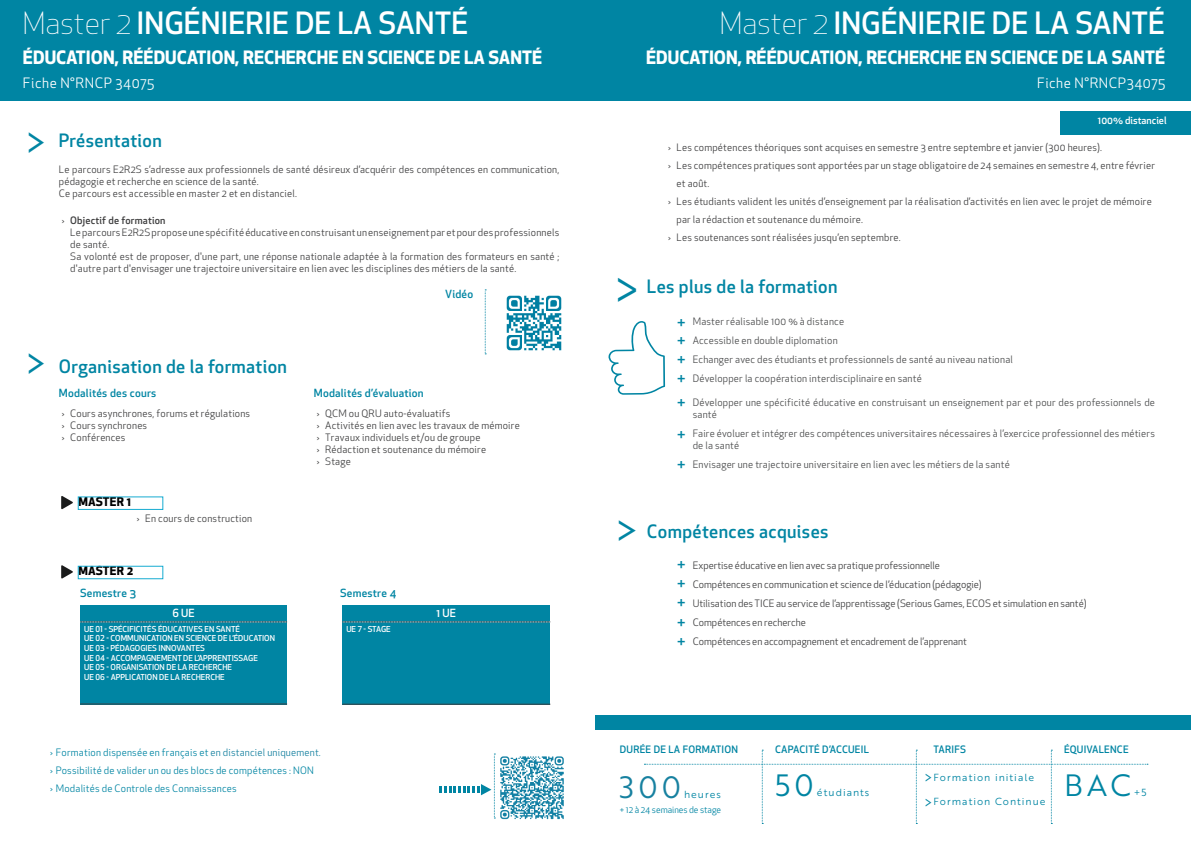
<style>
.page{position:relative;width:1191px;height:842px;background:#fff}
.page>*{position:absolute;margin:0;border:0;box-sizing:border-box;transform-origin:0 0}
.t1{font:40px "Brother 1816 Book";color:#0085a3;scale:.9 1}
.t2{font:40px "Galvji";color:#0085a3}
.t3{font:40px "Brother 1816 Book";color:#0085a3}
.t4{font:500 30px "Apex New";color:#fff}
.t5{font:30px "Brother 1816 Book";color:#0085a3}
.t6{font:30px "Brother 1816 Book";color:#1781a0}
.t7{font:700 18px "Apex New";color:#fff}
.t8{font:500 18px "Apex New";letter-spacing:.02em;color:#0085a3}
.t9{font:15px "Brother 1816 Medium";color:#0085a3}
.t10{font:15px "Brother 1816 Book";color:#0085a3;scale:.9 1}
.t11{font:14px "Apex New";letter-spacing:.04em;color:#fff}
.t12{font:700 12px "Apex New";letter-spacing:.02em;color:#000001}
.t13{font:500 11px "Apex New";letter-spacing:.02em;color:#0085a3}
.t14{font:500 11px "Apex New";color:#fff}
.t15{font:10px/12px "Apex New";letter-spacing:.02em;color:#3e3e3f}
.t16{font:10px/12px "Apex New";letter-spacing:.02em;color:#4a4b4c}
.t17{font:10px "Apex New";color:#3e3e3f}
.t18{font:10px "Apex New";letter-spacing:.02em;color:#0085a3}
.t19{font:500 10px "Apex New";letter-spacing:.02em;color:#0085a3}
.t20{font:10px "Brother 1816 Book";letter-spacing:.1em;color:#0085a3}
.t21{font:500 10px "Apex New";letter-spacing:.02em;color:#3e3e3f}
.t22{font:500 10px "Apex New";color:#fff}
.t23{font:9px "Apex New";color:#0085a3}
.t24{font:500 8px "Apex New";color:#fff}
.s1{font-weight:300}
.s2{font-weight:400}
.s3{color:#1781a0}
</style>
<div class="page">
<div style="left:0;top:0;width:1191px;height:100px;background:#0085a3"></div>
<div style="left:78px;top:566px;width:85px;height:13px;border:1px solid #16abd1"></div>
<div style="left:80px;top:605px;width:207px;height:99px;background:#0085a3"></div>
<hr style="left:80px;top:704px;width:207px;height:1px;background:#3e3e3f">
<div style="left:342px;top:605px;width:208px;height:99px;background:#0085a3"></div>
<hr style="left:342px;top:704px;width:208px;height:1px;background:#3e3e3f">
<svg style="left:61px;top:565px;width:12px;height:14px"></svg>
<svg style="left:80px;top:622px;width:471px;height:1px"></svg>
<img style="left:506px;top:295px;width:56px;height:56px">
<svg style="left:485px;top:289px;width:1px;height:65px"></svg>
<img style="left:500px;top:756px;width:64px;height:64px">
<svg style="left:608px;top:321px;width:57px;height:74px"></svg>
<svg style="left:644px;top:750px;width:504px;height:74px"></svg>
<div style="left:595px;top:716px;width:596px;height:14px;background:#0085a3"></div>
<div style="left:1060px;top:111px;width:131px;height:24px;background:#0085a3"></div>
<div style="left:78px;top:497px;width:85px;height:13px;border:1px solid #16abd1"></div>
<svg style="left:61px;top:496px;width:12px;height:13px"></svg>
<svg style="left:439px;top:754px;width:56px;height:65px"></svg>
<p class="t4" style="left:23px;top:3px;width:447px"><span class="s1">Master 2</span> INGÉNIERIE DE LA SANTÉ</p>
<p class="t7" style="left:23px;top:44px;width:520px">ÉDUCATION, RÉÉDUCATION, RECHERCHE EN SCIENCE DE LA SANTÉ</p>
<p class="t11" style="left:23px;top:74px;width:133px">Fiche N°RNCP 34075</p>
<p class="t1" style="left:26px;top:113px;width:25px">&gt;</p>
<p class="t8" style="left:59px;top:129px;width:104px">Présentation</p>
<p class="t15" style="left:59px;top:163px;width:502px">Le parcours E2R2S s’adresse aux professionnels de santé désireux d’acquérir des compétences en communication, pédagogie et recherche en science de la santé.</p>
<p class="t15" style="left:59px;top:187px;width:240px">Ce parcours est accessible en master 2 et en distanciel.</p>
<p class="t21" style="left:62px;top:213px;width:105px"><span class="s2">›</span> Objectif de formation</p>
<p class="t15" style="left:70px;top:226px;width:490px">Le parcours E2R2S propose une spécifité éducative en construisant un enseignement par et pour des professionnels de santé.</p>
<p class="t15" style="left:70px;top:250px;width:490px">Sa volonté est de proposer, d'une part, une réponse nationale adaptée à la formation des formateurs en santé ; d'autre part d'envisager une trajectoire universitaire en lien avec les disciplines des métiers de la santé.</p>
<p class="t13" style="left:445px;top:287px;width:30px">Vidéo</p>
<p class="t1" style="left:26px;top:334px;width:25px">&gt;</p>
<p class="t8" style="left:59px;top:354px;width:230px">Organisation de la formation</p>
<p class="t13" style="left:59px;top:386px;width:99px">Modalités des cours</p>
<p class="t15" style="left:62px;top:408px;width:190px">› Cours asynchrones, forums et régulations</p>
<p class="t15" style="left:62px;top:420px;width:87px">› Cours synchrones</p>
<p class="t15" style="left:62px;top:432px;width:65px">› Conférences</p>
<p class="t12" style="left:78px;top:493px;width:54px">MASTER 1</p>
<p class="t15" style="left:137px;top:512px;width:117px">› En cours de construction</p>
<p class="t13" style="left:314px;top:386px;width:111px">Modalités d’évaluation</p>
<p class="t15" style="left:317px;top:408px;width:135px">› QCM ou QRU auto-évaluatifs</p>
<p class="t15" style="left:317px;top:420px;width:205px">› Activités en lien avec les travaux de mémoire</p>
<p class="t15" style="left:317px;top:432px;width:165px">› Travaux individuels et/ou de groupe</p>
<p class="t15" style="left:317px;top:444px;width:171px">› Rédaction et soutenance du mémoire</p>
<p class="t15" style="left:317px;top:456px;width:36px">› Stage</p>
<p class="t12" style="left:78px;top:562px;width:56px">MASTER 2</p>
<p class="t13" style="left:80px;top:585px;width:58px">Semestre 3</p>
<p class="t13" style="left:340px;top:585px;width:58px">Semestre 4</p>
<p class="t14" style="left:173px;top:606px;width:24px">6 UE</p>
<p class="t24" style="left:84px;top:624px;width:157px">UE 01 - SPÉCIFICITÉS ÉDUCATIVES EN SANTÉ</p>
<p class="t24" style="left:84px;top:633px;width:192px">UE 02 - COMMUNICATION EN SCIENCE DE L’ÉDUCATION</p>
<p class="t24" style="left:84px;top:643px;width:122px">UE 03 - PÉDAGOGIES INNOVANTES</p>
<p class="t24" style="left:84px;top:652px;width:175px">UE 04 - ACCOMPAGNEMENT DE L’APPRENTISSAGE</p>
<p class="t24" style="left:84px;top:662px;width:149px">UE 05 - ORGANISATION DE LA RECHERCHE</p>
<p class="t24" style="left:84px;top:672px;width:142px">UE 06 - APPLICATION DE LA RECHERCHE</p>
<p class="t24" style="left:346px;top:624px;width:46px">UE 7 - STAGE</p>
<p class="t14" style="left:436px;top:606px;width:21px">1 UE</p>
<p class="t18" style="left:50px;top:746px;width:272px">› Formation dispensée en français et <span class="s3">en distanciel uniquement.</span></p>
<p class="t18" style="left:50px;top:764px;width:265px">› Possibilité de valider un ou des blocs de compétences : NON</p>
<p class="t18" style="left:50px;top:782px;width:188px">› Modalités de Controle des Connaissances</p>
<p class="t4" style="left:720px;top:3px;width:447px"><span class="s1">Master 2</span> INGÉNIERIE DE LA SANTÉ</p>
<p class="t7" style="left:646px;top:44px;width:520px">ÉDUCATION, RÉÉDUCATION, RECHERCHE EN SCIENCE DE LA SANTÉ</p>
<p class="t11" style="left:1037px;top:74px;width:130px">Fiche N°RNCP34075</p>
<p class="t22" style="left:1098px;top:114px;width:70px">100% distanciel</p>
<p class="t15" style="left:668px;top:141px;width:436px">› Les compétences théoriques sont acquises en semestre 3 entre septembre et janvier (300 heures).</p>
<p class="t15" style="left:668px;top:159px;width:488px">› Les compétences pratiques sont apportées par un stage obligatoire de 24 semaines en semestre 4, entre février</p>
<p class="t15" style="left:676px;top:177px;width:34px">et août.</p>
<p class="t15" style="left:668px;top:195px;width:485px">› Les étudiants valident les unités d’enseignement par la réalisation d’activités en lien avec le projet de mémoire</p>
<p class="t15" style="left:676px;top:213px;width:188px">par la rédaction et soutenance du mémoire.</p>
<p class="t15" style="left:668px;top:231px;width:234px">› Les soutenances sont réalisées jusqu’en septembre.</p>
<p class="t2" style="left:615px;top:264px;width:25px">&gt;</p>
<p class="t8" style="left:647px;top:274px;width:192px">Les plus de la formation</p>
<p class="t9" style="left:676px;top:311px;width:11px">+</p>
<p class="t9" style="left:676px;top:329px;width:11px">+</p>
<p class="t9" style="left:676px;top:367px;width:11px">+</p>
<p class="t9" style="left:676px;top:348px;width:11px">+</p>
<p class="t9" style="left:676px;top:392px;width:11px">+</p>
<p class="t9" style="left:676px;top:423px;width:11px">+</p>
<p class="t9" style="left:676px;top:453px;width:11px">+</p>
<p class="t16" style="left:692px;top:316px;width:153px">Master réalisable 100 % à distance</p>
<p class="t16" style="left:692px;top:335px;width:146px">Accessible en double diplomation</p>
<p class="t16" style="left:692px;top:354px;width:322px">Echanger avec des étudiants et professionnels de santé au niveau national</p>
<p class="t16" style="left:692px;top:373px;width:231px">Développer la coopération interdisciplinaire en santé</p>
<p class="t16" style="left:692px;top:397px;width:464px">Développer une spécificité éducative en construisant un enseignement par et pour des professionnels de santé</p>
<p class="t16" style="left:692px;top:428px;width:464px">Faire évoluer et intégrer des compétences universitaires nécessaires à l’exercice professionnel des métiers de la santé</p>
<p class="t16" style="left:692px;top:459px;width:318px">Envisager une trajectoire universitaire en lien avec les métiers de la santé</p>
<p class="t3" style="left:615px;top:502px;width:24px">&gt;</p>
<p class="t8" style="left:647px;top:520px;width:183px">Compétences acquises</p>
<p class="t9" style="left:676px;top:553px;width:11px">+</p>
<p class="t9" style="left:676px;top:572px;width:11px">+</p>
<p class="t9" style="left:676px;top:611px;width:11px">+</p>
<p class="t9" style="left:676px;top:592px;width:11px">+</p>
<p class="t9" style="left:676px;top:630px;width:11px">+</p>
<p class="t17" style="left:692px;top:559px;width:249px">Expertise éducative en lien avec sa pratique professionnelle</p>
<p class="t17" style="left:692px;top:578px;width:290px">Compétences en communication et science de l’éducation (pédagogie)</p>
<p class="t17" style="left:692px;top:597px;width:395px">Utilisation des TICE au service de l’apprentissage (Serious Games, ECOS et simulation en santé)</p>
<p class="t17" style="left:692px;top:616px;width:115px">Compétences en recherche</p>
<p class="t17" style="left:692px;top:635px;width:276px">Compétences en accompagnement et encadrement de l’apprenant</p>
<p class="t19" style="left:620px;top:743px;width:120px">DURÉE DE LA FORMATION</p>
<p class="t19" style="left:775px;top:743px;width:95px">CAPACITÉ D’ACCUEIL</p>
<p class="t6" style="left:620px;top:765px;width:63px">300</p>
<p class="t5" style="left:775px;top:763px;width:40px">50</p>
<p class="t20" style="left:817px;top:785px;width:54px">étudiants</p>
<p class="t20" style="left:684px;top:787px;width:38px">heures</p>
<p class="t23" style="left:620px;top:804px;width:103px">+ 12 à 24 semaines de stage</p>
<p class="t19" style="left:933px;top:743px;width:34px">TARIFS</p>
<p class="t20" style="left:933px;top:770px;width:102px">Formation initiale</p>
<p class="t20" style="left:933px;top:794px;width:114px">Formation Continue</p>
<p class="t10" style="left:924px;top:767px;width:10px">&gt;</p>
<p class="t10" style="left:924px;top:792px;width:10px">&gt;</p>
<p class="t19" style="left:1064px;top:743px;width:66px">ÉQUIVALENCE</p>
<p class="t5" style="left:1064px;top:763px;width:68px">BAC</p>
<p class="t20" style="left:1133px;top:785px;width:14px">+5</p>
</div>
